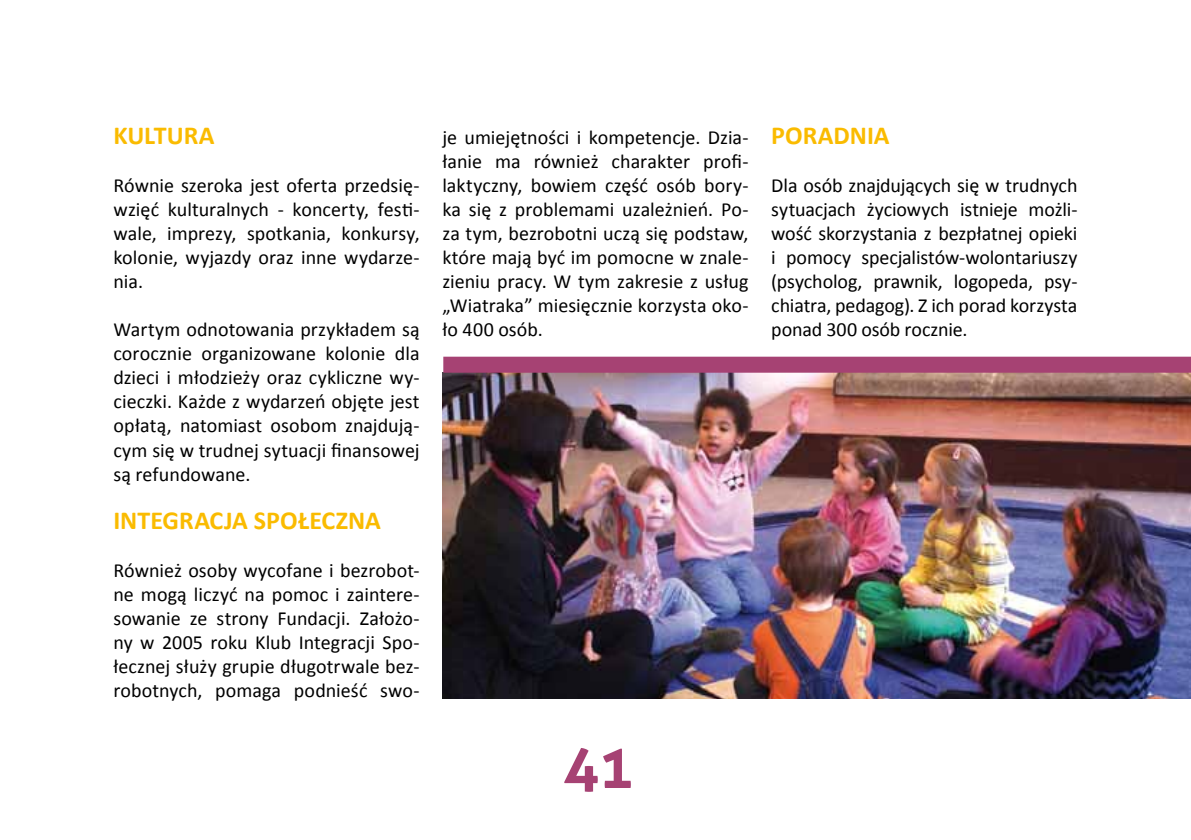
<style>
.page{position:relative;width:1191px;height:840px;background:#fff}
.page>*{position:absolute;margin:0;border:0;box-sizing:border-box;transform-origin:0 0}
.t1{font:700 60px "Aller";color:#a64273}
.t2{font:700 26px "Calibri";color:#fabb00}
.t3{font:20px/24px "Calibri";color:#000;text-align:justify}
</style>
<div class="page">
<img style="left:443px;top:372px;width:748px;height:325px">
<div style="left:443px;top:356px;width:748px;height:16px;background:#a64273"></div>
<h2 class="t2" style="left:113px;top:119px;width:30px">KULTURA</h2>
<p class="t3" style="left:113px;top:173px;width:308px">Równie szeroka jest oferta przedsię&shy;wzięć kulturalnych - koncerty, festi&shy;wale, imprezy, spotkania, konkursy, kolonie, wyjazdy oraz inne wydarze&shy;nia.</p>
<p class="t3" style="left:113px;top:317px;width:308px">Wartym odnotowania przykładem są corocznie organizowane kolonie dla dzieci i młodzieży oraz cykliczne wy&shy;cieczki. Każde z wydarzeń objęte jest opłatą, natomiast osobom znajdują&shy;cym się w trudnej sytuacji finansowej są refundowane.</p>
<h2 class="t2" style="left:113px;top:503px;width:22px">INTEGRACJA</h2>
<h2 class="t2" style="left:254px;top:503px;width:28px">SPOŁECZNA</h2>
<p class="t3" style="left:113px;top:557px;width:308px">Również osoby wycofane i bezrobot&shy;ne mogą liczyć na pomoc i zaintere&shy;sowanie ze strony Fundacji. Założo&shy;ny w 2005 roku Klub Integracji Spo&shy;łecznej służy grupie długotrwale bez&shy;robotnych, pomaga podnieść swo-</p>
<p class="t3" style="left:442px;top:125px;width:308px">je umiejętności i kompetencje. Dzia&shy;łanie ma również charakter profi&shy;laktyczny, bowiem część osób bory&shy;ka się z problemami uzależnień. Po&shy;za tym, bezrobotni uczą się podstaw, które mają być im pomocne w znale&shy;zieniu pracy. W tym zakresie z usług „Wiatraka” miesięcznie korzysta oko&shy;ło 400 osób.</p>
<h2 class="t2" style="left:771px;top:119px;width:30px">PORADNIA</h2>
<p class="t3" style="left:771px;top:173px;width:308px">Dla osób znajdujących się w trudnych sytuacjach życiowych istnieje możli&shy;wość skorzystania z bezpłatnej opieki i pomocy specjalistów-wolontariuszy (psycholog, prawnik, logopeda, psy&shy;chiatra, pedagog). Z ich porad korzysta ponad 300 osób rocznie.</p>
<h1 class="t1" style="left:563px;top:729px;width:72px">41</h1>
</div>
